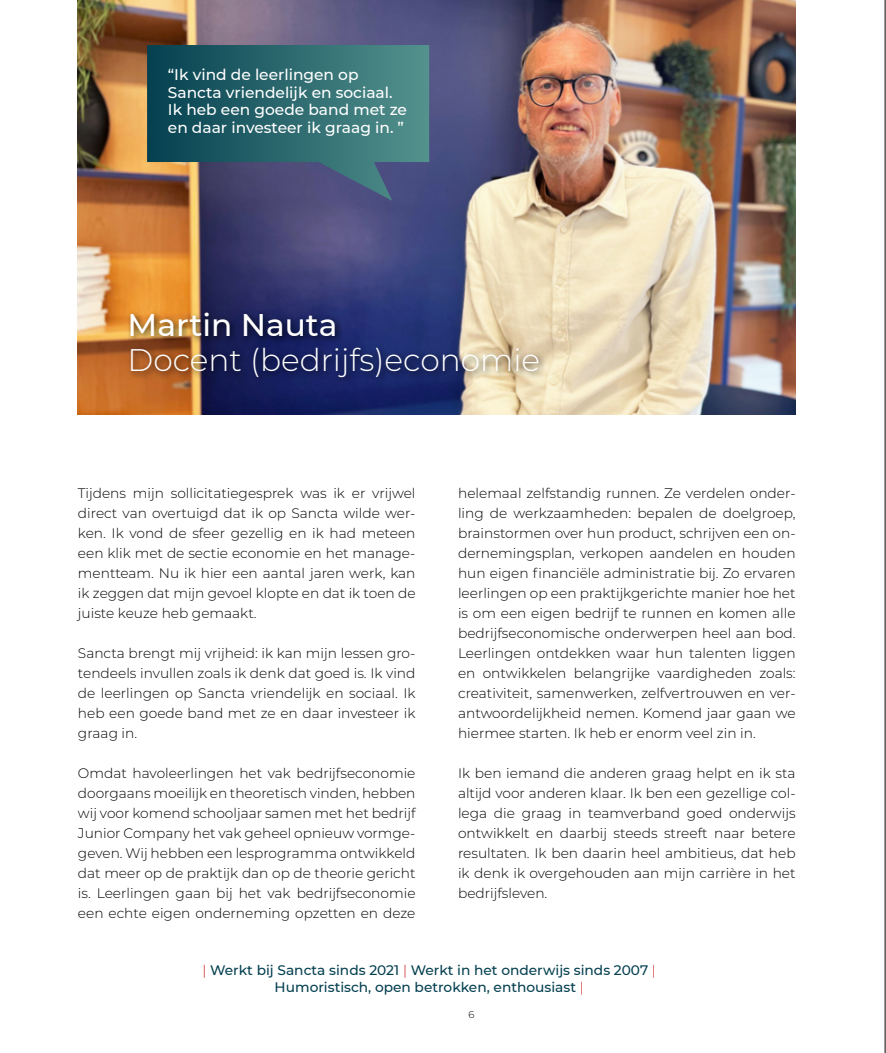
<style>
.page{position:relative;width:886px;height:1053px;background:#fff}
.page>*{position:absolute;margin:0;border:0;box-sizing:border-box;transform-origin:0 0}
.t1{font:300 31.25px "Montserrat";color:#fff}
.t2{font:500 31.25px "Montserrat";color:#fff}
.t3{font:500 15.38px/17.5px "Montserrat";color:#fff}
.t4{font:300 13.75px/20px "Montserrat";color:#000;text-align:justify}
.t5{font:500 13.75px/16.6px "Montserrat";color:#054050;text-align:center}
.t6{font:300 10px "Montserrat";color:#000}
.s1{font-weight:300;color:#cd1719}
</style>
<div class="page">
<img style="left:78px;top:0;width:717px;height:415px">
<svg style="left:147px;top:45px;width:282px;height:156px"></svg>
<div style="left:127px;top:308px;width:420px;height:78px;background:#000;opacity:.75"></div>
<hr style="left:885px;top:0;width:1px;height:1052px;background:#000">
<p class="t3" style="left:168px;top:65px;width:241px">“Ik vind de leerlingen op<br>Sancta vriendelijk en sociaal.<br>Ik heb een goede band met ze en daar investeer ik graag in. ”</p>
<h1 class="t2" style="left:128px;top:303px;width:212px">Martin Nauta</h1>
<h1 class="t1" style="left:128px;top:338px;width:414px">Docent (bedrijfs)economie</h1>
<p class="t4" style="left:78px;top:482px;width:339px">Tijdens mijn sollicitatiegesprek was ik er vrijwel direct van overtuigd dat ik op Sancta wilde wer&shy;ken. Ik vond de sfeer gezellig en ik had meteen een klik met de sectie economie en het manage&shy;mentteam. Nu ik hier een aantal jaren werk, kan ik zeggen dat mijn gevoel klopte en dat ik toen de juiste keuze heb gemaakt.</p>
<p class="t4" style="left:78px;top:642px;width:339px">Sancta brengt mij vrijheid: ik kan mijn lessen gro&shy;tendeels invullen zoals ik denk dat goed is. Ik vind de leerlingen op Sancta vriendelijk en sociaal. Ik heb een goede band met ze en daar investeer ik graag in.</p>
<p class="t4" style="left:78px;top:762px;width:339px">Omdat havoleerlingen het vak bedrijfseconomie doorgaans moeilijk en theoretisch vinden, hebben wij voor komend schooljaar samen met het bedrijf Junior Company het vak geheel opnieuw vormge&shy;geven. Wij hebben een lesprogramma ontwikkeld dat meer op de praktijk dan op de theorie gericht is. Leerlingen gaan bij het vak bedrijfseconomie een echte eigen onderneming opzetten en deze</p>
<p class="t4" style="left:458px;top:482px;width:339px">helemaal zelfstandig runnen. Ze verdelen onder&shy;ling de werkzaamheden: bepalen de doelgroep, brainstormen over hun product, schrijven een on&shy;dernemingsplan, verkopen aandelen en houden hun eigen financiële administratie bij. Zo ervaren leerlingen op een praktijkgerichte manier hoe het is om een eigen bedrijf te runnen en komen alle bedrijfseconomische onderwerpen heel aan bod.<br>Leerlingen ontdekken waar hun talenten liggen en ontwikkelen belangrijke vaardigheden zoals: creativiteit, samenwerken, zelfvertrouwen en ver&shy;antwoordelijkheid nemen. Komend jaar gaan we hiermee starten. Ik heb er enorm veel zin in.</p>
<p class="t4" style="left:458px;top:762px;width:339px">Ik ben iemand die anderen graag helpt en ik sta altijd voor anderen klaar. Ik ben een gezellige col&shy;lega die graag in teamverband goed onderwijs ontwikkelt en daarbij steeds streeft naar betere resultaten. Ik ben daarin heel ambitieus, dat heb ik denk ik overgehouden aan mijn carrière in het bedrijfsleven.</p>
<p class="t5" style="left:202px;top:961px;width:455px"><span class="s1">|</span> Werkt bij Sancta sinds 2021 <span class="s1">|</span> Werkt in het onderwijs sinds 2007 <span class="s1">|<br></span>Humoristisch, open betrokken, enthousiast <span class="s1">|</span></p>
<p class="t6" style="left:468px;top:1007px;width:8px">6</p>
</div>
